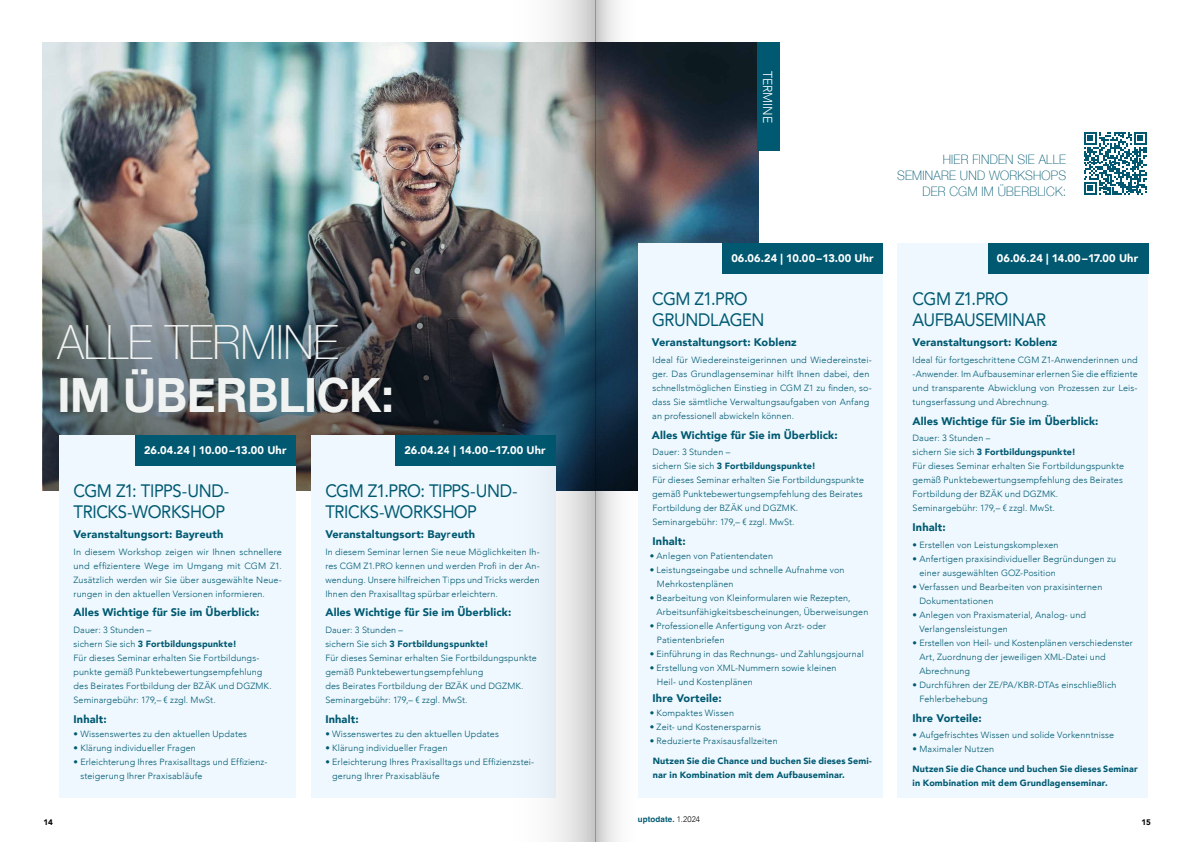
<style>
.page{position:relative;width:1191px;height:842px;background:#fff}
.page>*{position:absolute;margin:0;border:0;box-sizing:border-box;transform-origin:0 0}
.t1{font:700 47.2px "Helvetica Neue";letter-spacing:-.01em;color:#f1f3f2;scale:.94 1}
.t2{font:100 47.2px "Helvetica Neue";letter-spacing:-.005em;color:#f1f3f2;scale:.94 1}
.t3{font:18px/21px "Avenir";letter-spacing:-.025em;color:#005971;scale:.92 1}
.t4{font:100 13px/16px "Helvetica Neue";letter-spacing:.02em;color:#005971;text-align:right;scale:.94 1}
.t5{font:300 13px "Avenir";color:#fff;scale:.94 1}
.t6{font:900 11px "Avenir";letter-spacing:.01em;color:#005971}
.t7{font:900 11px "Avenir";letter-spacing:.005em;color:#fff}
.t8{font:300 9px/14px "Avenir";letter-spacing:.015em;color:#005971}
.t9{font:900 9px/14px "Avenir";letter-spacing:.015em;color:#005971}
.t10{font:700 8px "Helvetica";letter-spacing:.015em;color:#005971}
.t11{font:900 8px "Avenir";color:#000}
.s1{font-weight:900}
.s2{font-family:"Avenir";font-weight:300;color:#000}
</style>
<div class="page">
<img style="left:43px;top:43px;width:715px;height:200px">
<img style="left:43px;top:211px;width:713px;height:279px">
<svg style="left:1084px;top:132px;width:63px;height:63px"></svg>
<div style="left:59px;top:435px;width:237px;height:363px;background:#eef8fe"></div>
<div style="left:311px;top:435px;width:245px;height:363px;background:#eef8fe"></div>
<div style="left:638px;top:243px;width:244px;height:555px;background:#eef8fe"></div>
<div style="left:898px;top:243px;width:250px;height:555px;background:#eef8fe"></div>
<div style="left:757px;top:43px;width:23px;height:108px;background:#005971"></div>
<div style="left:135px;top:435px;width:161px;height:30px;background:#005971"></div>
<div style="left:395px;top:435px;width:161px;height:30px;background:#005971"></div>
<div style="left:722px;top:243px;width:161px;height:30px;background:#005971"></div>
<div style="left:988px;top:243px;width:160px;height:30px;background:#005971"></div>
<svg style="left:595px;top:0;width:74px;height:842px"></svg>
<img style="left:448px;top:0;width:147px;height:842px">
<h1 class="t2" style="left:57px;top:306px;width:301px">ALLE TERMINE</h1>
<h1 class="t1" style="left:57px;top:358px;width:360px">IM ÜBERBLICK:</h1>
<p class="t7" style="left:144px;top:441px;width:144px">26.04.24 | 10.00–13.00 Uhr</p>
<p class="t7" style="left:404px;top:441px;width:143px">26.04.24 | 14.00–17.00 Uhr</p>
<p class="t11" style="left:43px;top:815px;width:11px">14</p>
<h2 class="t3" style="left:74px;top:480px;width:171px">CGM Z1: TIPPS-UND-<br>TRICKS-WORKSHOP</h2>
<p class="t6" style="left:74px;top:524px;width:151px">Veranstaltungsort: Bayreuth</p>
<p class="t8" style="left:74px;top:544px;width:210px;text-align:justify">In diesem Workshop zeigen wir Ihnen schnellere und effizientere Wege im Umgang mit CGM Z1.<br>Zusätzlich werden wir Sie über ausgewählte Neue&shy;rungen in den aktuellen Versionen informieren.</p>
<p class="t6" style="left:74px;top:603px;width:187px">Alles Wichtige für Sie im Überblick:</p>
<p class="t8" style="left:74px;top:623px;width:200px">Dauer: 3 Stunden –<br>sichern Sie sich <span class="s1">3 Fortbildungspunkte!<br></span>Für dieses Seminar erhalten Sie Fortbildungs&shy;punkte gemäß Punktebewertungsempfehlung des Beirates Fortbildung der BZÄK und DGZMK.<br>Seminargebühr: 179,– € zzgl. MwSt.</p>
<p class="t6" style="left:74px;top:709px;width:35px">Inhalt:</p>
<p class="t8" style="left:74px;top:727px;width:175px">• Wissenswertes zu den aktuellen Updates</p>
<p class="t8" style="left:74px;top:741px;width:124px">• Klärung individueller Fragen</p>
<p class="t8" style="left:80px;top:755px;width:188px;text-indent:-7px">• Erleichterung Ihres Praxisalltags und Effizienz&shy;steigerung Ihrer Praxisabläufe</p>
<h2 class="t3" style="left:325px;top:480px;width:210px">CGM Z1.PRO: TIPPS-UND-<br>TRICKS-WORKSHOP</h2>
<p class="t6" style="left:325px;top:524px;width:151px">Veranstaltungsort: Bayreuth</p>
<p class="t8" style="left:325px;top:544px;width:216px;text-align:justify">In diesem Seminar lernen Sie neue Möglichkeiten Ih&shy;res CGM Z1.PRO kennen und werden Profi in der An&shy;wendung. Unsere hilfreichen Tipps und Tricks werden Ihnen den Praxisalltag spürbar erleichtern.</p>
<p class="t6" style="left:325px;top:603px;width:187px">Alles Wichtige für Sie im Überblick:</p>
<p class="t8" style="left:325px;top:623px;width:213px">Dauer: 3 Stunden –<br>sichern Sie sich <span class="s1">3 Fortbildungspunkte!<br></span>Für dieses Seminar erhalten Sie Fortbildungspunkte gemäß Punktebewertungsempfehlung<br>des Beirates Fortbildung der BZÄK und DGZMK.<br>Seminargebühr: 179,– € zzgl. MwSt.</p>
<p class="t6" style="left:325px;top:709px;width:35px">Inhalt:</p>
<p class="t8" style="left:325px;top:727px;width:175px">• Wissenswertes zu den aktuellen Updates</p>
<p class="t8" style="left:325px;top:741px;width:124px">• Klärung individueller Fragen</p>
<p class="t8" style="left:332px;top:755px;width:203px;text-indent:-7px">• Erleichterung Ihres Praxisalltags und Effizienzstei&shy;gerung Ihrer Praxisabläufe</p>
<h3 class="t5" style="left:775px;top:71px;width:57px;rotate:90deg">TERMINE</h3>
<h3 class="t4" style="left:897px;top:151px;width:181px">HIER FINDEN SIE ALLE<br>SEMINARE UND WORKSHOPS<br>DER CGM IM ÜBERBLICK:</h3>
<p class="t7" style="left:731px;top:249px;width:144px">06.06.24 | 10.00–13.00 Uhr</p>
<p class="t7" style="left:997px;top:249px;width:143px">06.06.24 | 14.00–17.00 Uhr</p>
<h2 class="t3" style="left:652px;top:288px;width:124px">CGM Z1.PRO<br>GRUNDLAGEN</h2>
<p class="t6" style="left:652px;top:333px;width:146px">Veranstaltungsort: Koblenz</p>
<p class="t8" style="left:652px;top:353px;width:221px">Ideal für Wiedereinsteigerinnen und Wiedereinstei&shy;ger. Das Grundlagenseminar hilft Ihnen dabei, den schnellstmöglichen Einstieg in CGM Z1 zu finden, so&shy;dass Sie sämtliche Verwaltungsaufgaben von Anfang an professionell abwickeln können.</p>
<p class="t6" style="left:652px;top:425px;width:187px">Alles Wichtige für Sie im Überblick:</p>
<p class="t8" style="left:652px;top:445px;width:213px">Dauer: 3 Stunden –<br>sichern Sie sich <span class="s1">3 Fortbildungspunkte!<br></span>Für dieses Seminar erhalten Sie Fortbildungspunkte gemäß Punktebewertungsempfehlung des Beirates Fortbildung der BZÄK und DGZMK.<br>Seminargebühr: 179,– € zzgl. MwSt.</p>
<p class="t6" style="left:652px;top:532px;width:35px">Inhalt:</p>
<p class="t8" style="left:650px;top:549px;width:125px">• Anlegen von Patientendaten</p>
<p class="t8" style="left:657px;top:563px;width:189px;text-indent:-7px">• Leistungseingabe und schnelle Aufnahme von<br>Mehrkostenplänen</p>
<p class="t8" style="left:656px;top:591px;width:213px;text-indent:-7px">• Bearbeitung von Kleinformularen wie Rezepten,<br>Arbeitsunfähigkeitsbescheinungen, Überweisungen</p>
<p class="t8" style="left:657px;top:619px;width:171px;text-indent:-7px">• Professionelle Anfertigung von Arzt- oder<br>Patientenbriefen</p>
<p class="t8" style="left:650px;top:647px;width:216px">• Einführung in das Rechnungs- und Zahlungsjournal</p>
<p class="t8" style="left:657px;top:661px;width:181px;text-indent:-7px">• Erstellung von XML-Nummern sowie kleinen<br>Heil- und Kostenplänen</p>
<p class="t6" style="left:652px;top:689px;width:70px">Ihre Vorteile:</p>
<p class="t8" style="left:650px;top:706px;width:86px">• Kompaktes Wissen</p>
<p class="t8" style="left:650px;top:720px;width:113px">• Zeit- und Kostenersparnis</p>
<p class="t8" style="left:650px;top:734px;width:129px">• Reduzierte Praxisausfallzeiten</p>
<p class="t9" style="left:652px;top:753px;width:220px">Nutzen Sie die Chance und buchen Sie dieses Semi&shy;nar in Kombination mit dem Aufbauseminar.</p>
<p class="t10" style="left:638px;top:814px;width:64px">uptodate. <span class="s2">1.2024</span></p>
<h2 class="t3" style="left:912px;top:288px;width:147px">CGM Z1.PRO<br>AUFBAUSEMINAR</h2>
<p class="t6" style="left:912px;top:333px;width:146px">Veranstaltungsort: Koblenz</p>
<p class="t8" style="left:912px;top:353px;width:227px;text-align:justify">Ideal für fortgeschrittene CGM Z1-Anwenderinnen und -Anwender. Im Aufbauseminar erlernen Sie die effiziente und transparente Abwicklung von Prozessen zur Leis&shy;tungserfassung und Abrechnung.</p>
<p class="t6" style="left:912px;top:411px;width:187px">Alles Wichtige für Sie im Überblick:</p>
<p class="t8" style="left:912px;top:431px;width:213px">Dauer: 3 Stunden –<br>sichern Sie sich <span class="s1">3 Fortbildungspunkte!<br></span>Für dieses Seminar erhalten Sie Fortbildungspunkte gemäß Punktebewertungsempfehlung des Beirates Fortbildung der BZÄK und DGZMK.<br>Seminargebühr: 179,– € zzgl. MwSt.</p>
<p class="t6" style="left:912px;top:518px;width:35px">Inhalt:</p>
<p class="t8" style="left:912px;top:538px;width:147px">• Erstellen von Leistungskomplexen</p>
<p class="t8" style="left:919px;top:552px;width:198px;text-indent:-7px">• Anfertigen praxisindividueller Begründungen zu einer ausgewählten GOZ-Position</p>
<p class="t8" style="left:919px;top:580px;width:184px;text-indent:-7px">• Verfassen und Bearbeiten von praxisinternen<br>Dokumentationen</p>
<p class="t8" style="left:919px;top:608px;width:168px;text-indent:-7px">• Anlegen von Praxismaterial, Analog- und<br>Verlangensleistungen</p>
<p class="t8" style="left:919px;top:636px;width:215px;text-indent:-7px">• Erstellen von Heil- und Kostenplänen verschiedenster<br>Art, Zuordnung der jeweiligen XML-Datei und<br>Abrechnung</p>
<p class="t8" style="left:919px;top:678px;width:199px;text-indent:-7px">• Durchführen der ZE/PA/KBR-DTAs einschließlich<br>Fehlerbehebung</p>
<p class="t6" style="left:912px;top:708px;width:70px">Ihre Vorteile:</p>
<p class="t8" style="left:912px;top:728px;width:203px">• Aufgefrischtes Wissen und solide Vorkenntnisse</p>
<p class="t8" style="left:912px;top:742px;width:83px">• Maximaler Nutzen</p>
<p class="t9" style="left:912px;top:762px;width:226px">Nutzen Sie die Chance und buchen Sie dieses Seminar in Kombination mit dem Grundlagenseminar.</p>
<p class="t11" style="left:1141px;top:815px;width:11px">15</p>
</div>
